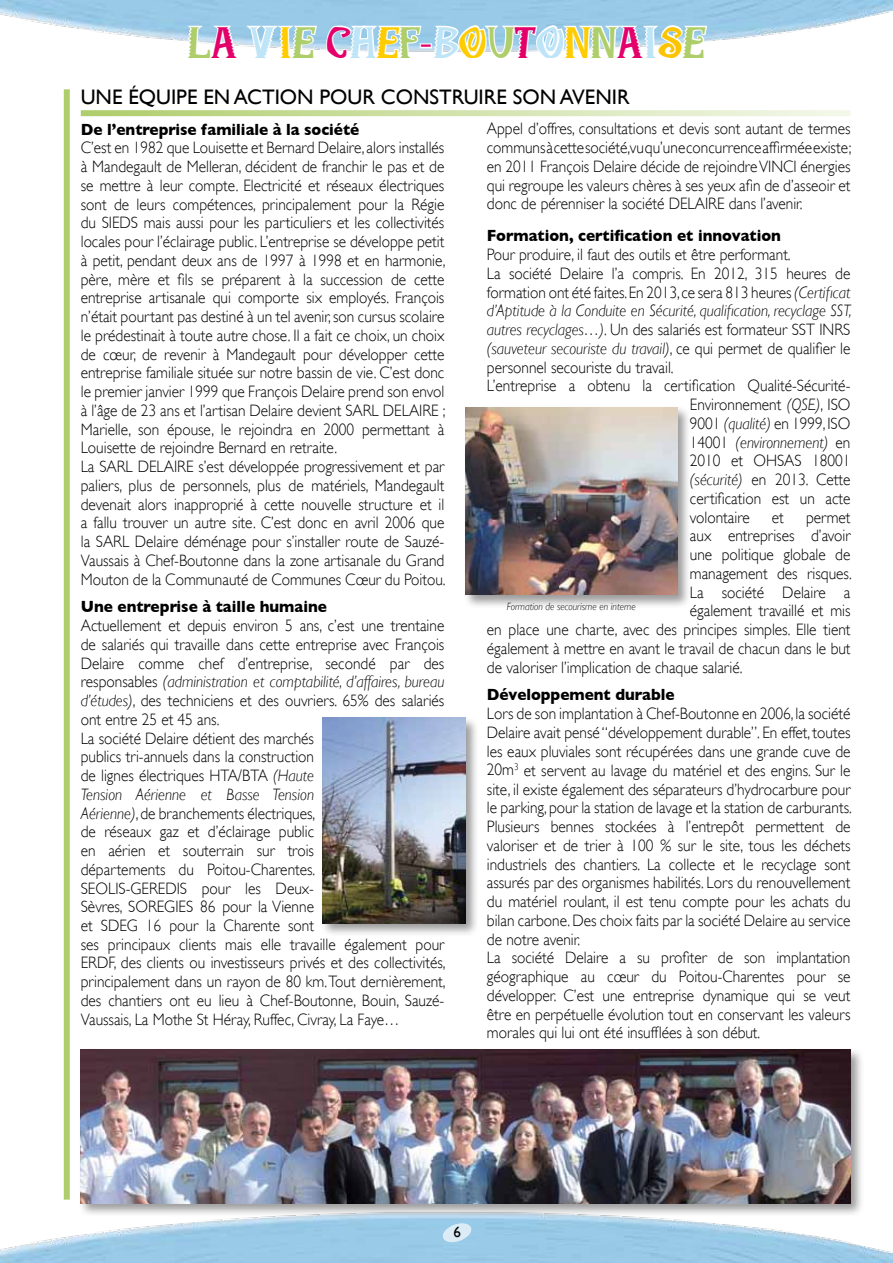
<style>
.page{position:relative;width:893px;height:1263px;background:#fff}
.page>*{position:absolute;margin:0;border:0;box-sizing:border-box;transform-origin:0 0}
.t1{font:800 48px "Maraca";color:#aecd6b}
.t2{font:21px "Gill Sans";color:#000}
.t3{font:300 16.5px/18.8px "Gill Sans";color:#000;scale:.93 1}
.t4{font:italic 300 16.5px "Gill Sans";color:#000;scale:.93 1}
.t5{font:700 16.5px "Gill Sans";color:#000;scale:.93 1}
.t6{font:15px "Gill Sans";color:#000}
.t7{font:italic 300 10.5px "Gill Sans";color:#000;scale:.92 1}
.s1{color:#e3006a}
.s2{color:#bde4f7}
.s3{color:#fecc00}
.s4{color:#fcc400}
.s5{font-style:italic}
.s6{font-style:normal}
</style>
<div class="page">
<img style="left:0;top:1217px;width:893px;height:46px">
<img style="left:0;top:0;width:893px;height:50px">
<img style="left:441px;top:1223px;width:32px;height:19px">
<svg style="left:81px;top:110px;width:769px;height:6px"></svg>
<svg style="left:183px;top:19px;width:135px;height:31px"></svg>
<svg style="left:325px;top:18px;width:384px;height:34px"></svg>
<div style="left:64px;top:89px;width:6px;height:1110px;background:#aecd6b"></div>
<div style="left:79px;top:1047px;width:786px;height:170px;background:#000;opacity:.4"></div>
<img style="left:81px;top:1050px;width:769px;height:153px">
<div style="left:320px;top:716px;width:160px;height:222px;background:#000;opacity:.4"></div>
<img style="left:323px;top:718px;width:143px;height:205px">
<div style="left:463px;top:405px;width:228px;height:204px;background:#000;opacity:.4"></div>
<img style="left:466px;top:407px;width:211px;height:188px">
<h1 class="t1" style="left:188px;top:18px;width:519px">L<span class="s1">A</span> <span class="s2">V</span><span class="s3">I</span>E <span class="s1">C</span><span class="s2">H</span><span class="s3">E</span>F<span class="s1">-</span><span class="s2">B</span><span class="s3">O</span>U<span class="s1">T</span><span class="s2">O</span><span class="s3">N</span>N<span class="s1">A</span><span class="s2">I</span><span class="s4">S</span>E</h1>
<p class="t2" style="left:81px;top:84px;width:550px">UNE ÉQUIPE EN ACTION POUR CONSTRUIRE SON AVENIR</p>
<p class="t5" style="left:81px;top:119px;width:301px">De l’entreprise familiale à la société</p>
<p class="t3" style="left:81px;top:138px;width:394px">C’est en 1982 que Louisette et Bernard Delaire, alors installés à Mandegault de Melleran, décident de franchir le pas et de se mettre à leur compte. Electricité et réseaux électriques sont de leurs compétences, principalement pour la Régie du SIEDS mais aussi pour les particuliers et les collectivités locales pour l’éclairage public. L’entreprise se développe petit à petit, pendant deux ans de 1997 à 1998 et en harmonie, père, mère et fils se préparent à la succession de cette entreprise artisanale qui comporte six employés. François n’était pourtant pas destiné à un tel avenir, son cursus scolaire le prédestinait à toute autre chose. Il a fait ce choix, un choix de cœur, de revenir à Mandegault pour développer cette entreprise familiale située sur notre bassin de vie. C’est donc le premier janvier 1999 que François Delaire prend son envol à l’âge de 23 ans et l’artisan Delaire devient SARL DELAIRE ; Marielle, son épouse, le rejoindra en 2000 permettant à Louisette de rejoindre Bernard en retraite.<br>La SARL DELAIRE s’est développée progressivement et par paliers, plus de personnels, plus de matériels, Mandegault devenait alors inapproprié à cette nouvelle structure et il a fallu trouver un autre site. C’est donc en avril 2006 que la SARL Delaire déménage pour s’installer route de Sauzé-Vaussais à Chef-Boutonne dans la zone artisanale du Grand Mouton de la Communauté de Communes Cœur du Poitou.</p>
<p class="t5" style="left:81px;top:597px;width:266px">Une entreprise à taille humaine</p>
<p class="t3" style="left:81px;top:616px;width:394px">Actuellement et depuis environ 5 ans, c’est une trentaine de salariés qui travaille dans cette entreprise avec François Delaire comme chef d’entreprise, secondé par des responsables <span class="s5">(administration et comptabilité, d’affaires, bureau d’études)</span>, des techniciens et des ouvriers. 65% des salariés ont entre 25 et 45 ans.<br>La société Delaire détient des marchés<br>publics tri-annuels dans la construction<br>de lignes électriques HTA/BTA <span class="s5">(Haute<br>Tension Aérienne et Basse Tension<br>Aérienne)</span>, de branchements électriques,<br>de réseaux gaz et d’éclairage public<br>en aérien et souterrain sur trois<br>départements du Poitou-Charentes.<br>SEOLIS-GEREDIS pour les Deux-<br>Sèvres, SOREGIES 86 pour la Vienne<br>et SDEG 16 pour la Charente sont<br>ses principaux clients mais elle travaille également pour ERDF, des clients ou investisseurs privés et des collectivités, principalement dans un rayon de 80 km. Tout dernièrement, des chantiers ont eu lieu à Chef-Boutonne, Bouin, Sauzé-Vaussais, La Mothe St Héray, Ruffec, Civray, La Faye…</p>
<p class="t3" style="left:487px;top:120px;width:394px;text-align:justify">Appel d’offres, consultations et devis sont autant de termes communs à cette société,vu qu’une concurrence affirmée existe ; en 2011 François Delaire décide de rejoindre VINCI énergies qui regroupe les valeurs chères à ses yeux afin de d’asseoir et donc de pérenniser la société DELAIRE dans l’avenir.</p>
<p class="t5" style="left:487px;top:226px;width:318px">Formation, certification et innovation</p>
<p class="t3" style="left:487px;top:245px;width:328px">Pour produire, il faut des outils et être performant.</p>
<p class="t3" style="left:487px;top:264px;width:392px">La société Delaire l’a compris. En 2012, 315 heures de</p>
<p class="t3" style="left:487px;top:283px;width:392px">formation ont été faites. En 2013, ce sera 813 heures <span class="s5">(Certificat</span></p>
<p class="t4" style="left:487px;top:302px;width:394px">d’Aptitude à la Conduite en Sécurité, qualification, recyclage SST,</p>
<p class="t3" style="left:487px;top:320px;width:392px"><span class="s5">autres recyclages…)</span>. Un des salariés est formateur SST INRS</p>
<p class="t4" style="left:487px;top:339px;width:392px">(sauveteur secouriste du travail)<span class="s6">, ce qui permet de qualifier le</span></p>
<p class="t3" style="left:487px;top:358px;width:202px">personnel secouriste du travail.</p>
<p class="t3" style="left:487px;top:376px;width:392px">L’entreprise a obtenu la certification Qualité-Sécurité-</p>
<p class="t3" style="left:690px;top:395px;width:174px">Environnement <span class="s5">(QSE)</span>, ISO</p>
<p class="t3" style="left:690px;top:414px;width:174px">9001 <span class="s5">(qualité)</span> en 1999, ISO</p>
<p class="t4" style="left:690px;top:433px;width:174px"><span class="s6">14001</span> (environnement) <span class="s6">en</span></p>
<p class="t3" style="left:690px;top:451px;width:174px">2010 et OHSAS 18001</p>
<p class="t3" style="left:690px;top:470px;width:174px"><span class="s5">(sécurité)</span> en 2013. Cette</p>
<p class="t3" style="left:690px;top:489px;width:174px">certification est un acte</p>
<p class="t3" style="left:690px;top:508px;width:66px">volontaire</p>
<p class="t3" style="left:772px;top:508px;width:14px">et</p>
<p class="t3" style="left:806px;top:508px;width:49px">permet</p>
<p class="t3" style="left:690px;top:526px;width:174px">aux entreprises d’avoir</p>
<p class="t3" style="left:690px;top:545px;width:174px">une politique globale de</p>
<p class="t3" style="left:690px;top:564px;width:175px">management des risques.</p>
<p class="t3" style="left:690px;top:583px;width:174px">La société Delaire a</p>
<p class="t3" style="left:690px;top:601px;width:174px">également travaillé et mis</p>
<p class="t3" style="left:487px;top:620px;width:392px">en place une charte, avec des principes simples. Elle tient</p>
<p class="t3" style="left:487px;top:639px;width:392px">également à mettre en avant le travail de chacun dans le but</p>
<p class="t3" style="left:487px;top:658px;width:276px">de valoriser l’implication de chaque salarié.</p>
<p class="t5" style="left:487px;top:685px;width:203px">Développement durable</p>
<p class="t3" style="left:487px;top:704px;width:394px">Lors de son implantation à Chef-Boutonne en 2006, la société Delaire avait pensé “développement durable”. En effet, toutes les eaux pluviales sont récupérées dans une grande cuve de 20m<sup>3</sup> et servent au lavage du matériel et des engins. Sur le site, il existe également des séparateurs d’hydrocarbure pour le parking, pour la station de lavage et la station de carburants.<br>Plusieurs bennes stockées à l’entrepôt permettent de valoriser et de trier à 100 % sur le site, tous les déchets industriels des chantiers. La collecte et le recyclage sont assurés par des organismes habilités. Lors du renouvellement du matériel roulant, il est tenu compte pour les achats du bilan carbone. Des choix faits par la société Delaire au service de notre avenir.<br>La société Delaire a su profiter de son implantation géographique au cœur du Poitou-Charentes pour se développer. C’est une entreprise dynamique qui se veut être en perpétuelle évolution tout en conservant les valeurs morales qui lui ont été insufflées à son début.</p>
<p class="t7" style="left:507px;top:600px;width:142px">Formation de secourisme en interne</p>
<p class="t6" style="left:453px;top:1223px;width:9px">6</p>
</div>
